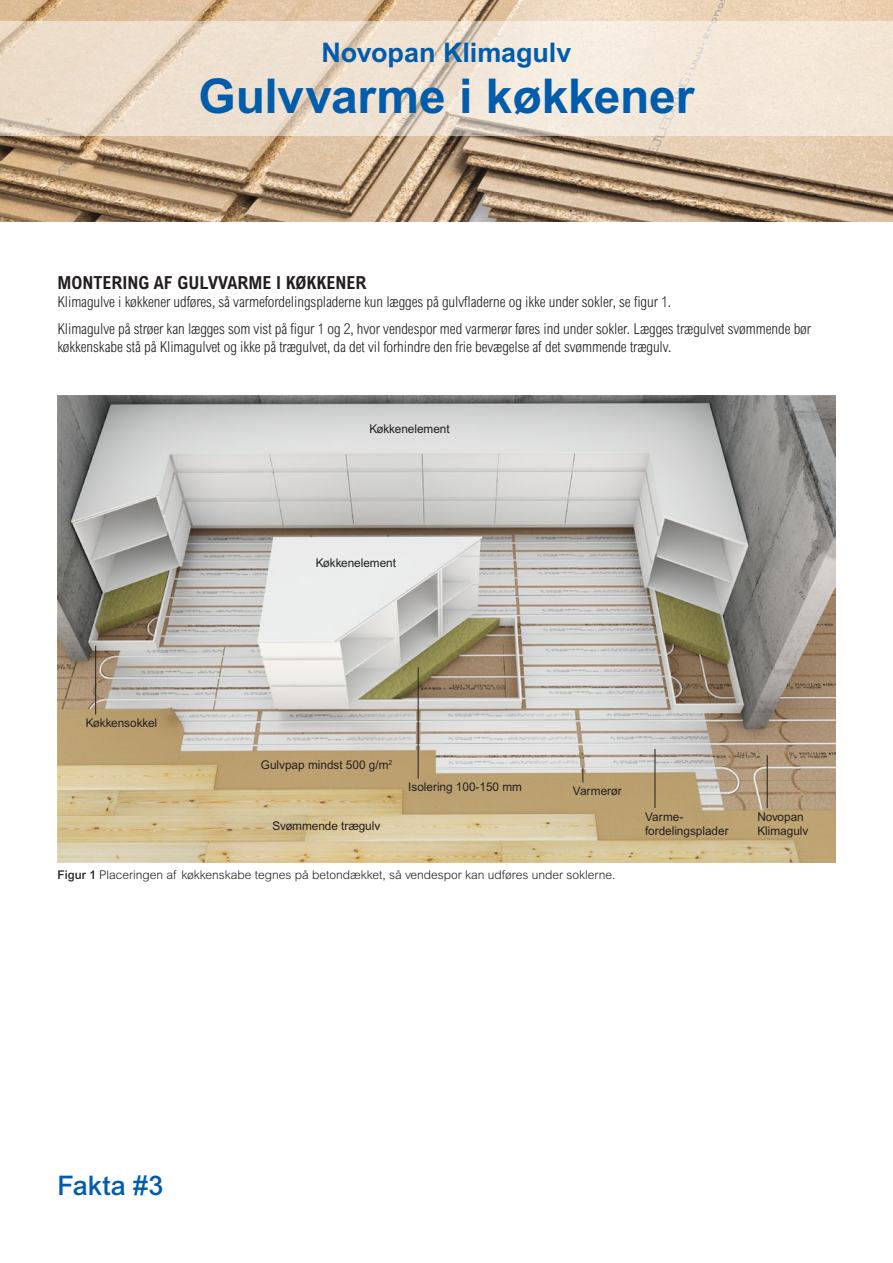
<style>
.page{position:relative;width:893px;height:1263px;background:#fff}
.page>*{position:absolute;margin:0;border:0;box-sizing:border-box;transform-origin:0 0}
.t1{font:700 48px "Arial MT Pro";letter-spacing:-.005em;color:#015dab}
.t2{font:700 27px "Arial MT Pro";letter-spacing:-.005em;color:#015dab}
.t3{font:500 27px "Arial MT Pro";color:#015dab}
.t4{font:700 condensed 18px "Arial MT Pro";color:#231f20}
.t5{font:300 condensed 15px/27px "Arial MT Pro";letter-spacing:-.005em;color:#231f20}
.t6{font:12px/13.5px "Arial MT Pro";color:#231f20}
.t7{font:300 12px "Arial MT Pro";color:#231f20}
.s1{font-weight:500}
</style>
<div class="page">
<img style="left:0;top:0;width:893px;height:221px">
<svg style="left:0;top:21px;width:893px;height:115px;background:#eee1d1"></svg>
<img style="left:57px;top:395px;width:779px;height:467px">
<hr style="left:95px;top:646px;width:1px;height:68px;background:#231f20">
<svg style="left:583px;top:767px;width:1px;height:15px"></svg>
<hr style="left:655px;top:749px;width:1px;height:59px;background:#231f20">
<hr style="left:767px;top:755px;width:1px;height:53px;background:#231f20">
<hr style="left:418px;top:667px;width:1px;height:111px;background:#231f20">
<h2 class="t2" style="left:322px;top:37px;width:251px">Novopan Klimagulv</h2>
<h1 class="t1" style="left:199px;top:68px;width:497px">Gulvvarme i køkkener</h1>
<p class="t4" style="left:57px;top:273px;width:310px">MONTERING AF GULVVARME I KØKKENER</p>
<p class="t5" style="left:57px;top:289px;width:755px">Klimagulve i køkkener udføres, så varmefordelingspladerne kun lægges på gulvfladerne og ikke under sokler, se figur 1.<br>Klimagulve på strøer kan lægges som vist på figur 1 og 2, hvor vendespor med varmerør føres ind under sokler. Lægges trægulvet svømmende bør</p>
<p class="t5" style="left:57px;top:334px;width:616px">køkkenskabe stå på Klimagulvet og ikke på trægulvet, da det vil forhindre den frie bevægelse af det svømmende trægulv.</p>
<p class="t6" style="left:369px;top:422px;width:82px">Køkkenelement</p>
<p class="t6" style="left:316px;top:556px;width:82px">Køkkenelement</p>
<p class="t6" style="left:86px;top:717px;width:73px">Køkkensokkel</p>
<p class="t6" style="left:261px;top:759px;width:133px">Gulvpap mindst 500 g/m<sup>2</sup></p>
<p class="t6" style="left:272px;top:820px;width:109px">Svømmende trægulv</p>
<p class="t6" style="left:408px;top:781px;width:115px">Isolering 100-150 mm</p>
<p class="t6" style="left:573px;top:785px;width:50px">Varmerør</p>
<p class="t7" style="left:57px;top:868px;width:559px"><span class="s1">Figur 1</span> Placeringen af køkkenskabe tegnes på betondækket, så vendespor kan udføres under soklerne.</p>
<p class="t6" style="left:645px;top:811px;width:85px">Varme&shy;fordelingsplader</p>
<p class="t6" style="left:757px;top:811px;width:53px">Novopan<br>Klimagulv</p>
<h2 class="t3" style="left:57px;top:1169px;width:108px">Fakta #3</h2>
</div>
